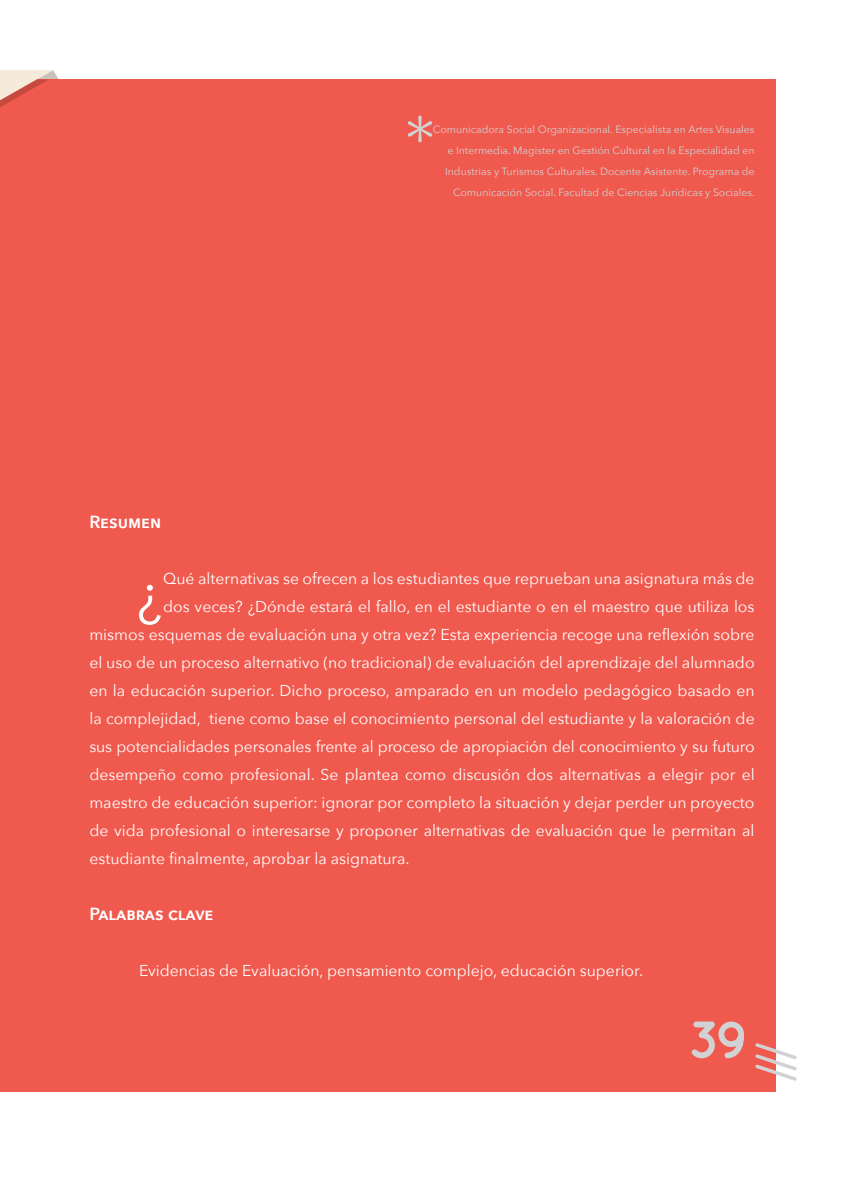
<style>
.page{position:relative;width:844px;height:1191px;background:#fff}
.page>*{position:absolute;margin:0;border:0;box-sizing:border-box;transform-origin:0 0}
.t1{font:87.5px "Quicksand";color:#d1d2d4}
.Primer_parrafo{font:55.3px "Avenir Next";color:#fff}
.t2{font:700 52.5px "Quicksand";color:#d1d2d4}
.Titulo{font:600 17.5px "Avenir Next";letter-spacing:.015em;color:#fff}
.Primer_parrafo-2{font:15.75px "Avenir Next";color:#fff}
.Parrafo{font:15.75px "Avenir Next";color:#fff}
.Bio{font:10.5px/21px "Avenir Next";color:#d1d2d4;text-align:justify}
</style>
<div class="page">
<div style="left:0;top:79px;width:775px;height:1012px;background:#f0594d"></div>
<svg style="left:0;top:70px;width:59px;height:37px"></svg>
<svg style="left:755px;top:1040px;width:42px;height:43px"></svg>
<p class="t1" style="left:401px;top:97px;width:39px">*</p>
<p class="Bio" style="left:445px;top:118px;width:311px;text-indent:-12px">Comunicadora Social Organizacional. Especialista en Artes Visuales e Intermedia. Magister en Gestión Cultural en la Especialidad en Industrias y Turismos Culturales. Docente Asistente. Programa de</p>
<p class="Titulo" style="left:89px;top:506px;width:73px">Resumen</p>
<p class="Bio" style="left:453px;top:181px;width:303px">Comunicación Social. Facultad de Ciencias Jurídicas y Sociales.</p>
<p class="Primer_parrafo-2" style="left:163px;top:565px;width:593px">Qué alternativas se ofrecen a los estudiantes que reprueban una asignatura más de</p>
<p class="Primer_parrafo-2" style="left:163px;top:593px;width:593px">dos veces? ¿Dónde estará el fallo, en el estudiante o en el maestro que utiliza los</p>
<p class="Primer_parrafo-2" style="left:89px;top:621px;width:666px">mismos esquemas de evaluación una y otra vez? Esta experiencia recoge una reflexión sobre</p>
<p class="Primer_parrafo-2" style="left:89px;top:649px;width:666px">el uso de un proceso alternativo (no tradicional) de evaluación del aprendizaje del alumnado</p>
<p class="Primer_parrafo-2" style="left:89px;top:677px;width:666px">en la educación superior. Dicho proceso, amparado en un modelo pedagógico basado en</p>
<p class="Primer_parrafo-2" style="left:89px;top:705px;width:666px">la complejidad, tiene como base el conocimiento personal del estudiante y la valoración de</p>
<p class="Primer_parrafo-2" style="left:89px;top:733px;width:666px">sus potencialidades personales frente al proceso de apropiación del conocimiento y su futuro</p>
<p class="Primer_parrafo-2" style="left:89px;top:761px;width:666px">desempeño como profesional. Se plantea como discusión dos alternativas a elegir por el</p>
<p class="Primer_parrafo-2" style="left:89px;top:789px;width:666px">maestro de educación superior: ignorar por completo la situación y dejar perder un proyecto</p>
<p class="Primer_parrafo-2" style="left:89px;top:817px;width:666px">de vida profesional o interesarse y proponer alternativas de evaluación que le permitan al</p>
<p class="Primer_parrafo-2" style="left:89px;top:845px;width:321px">estudiante finalmente, aprobar la asignatura.</p>
<p class="Titulo" style="left:89px;top:898px;width:126px">Palabras clave</p>
<p class="Primer_parrafo" style="left:136px;top:545px;width:28px">¿</p>
<p class="Parrafo" style="left:139px;top:957px;width:505px">Evidencias de Evaluación, pensamiento complejo, educación superior.</p>
<h3 class="t2" style="left:687px;top:1008px;width:63px">39</h3>
</div>
